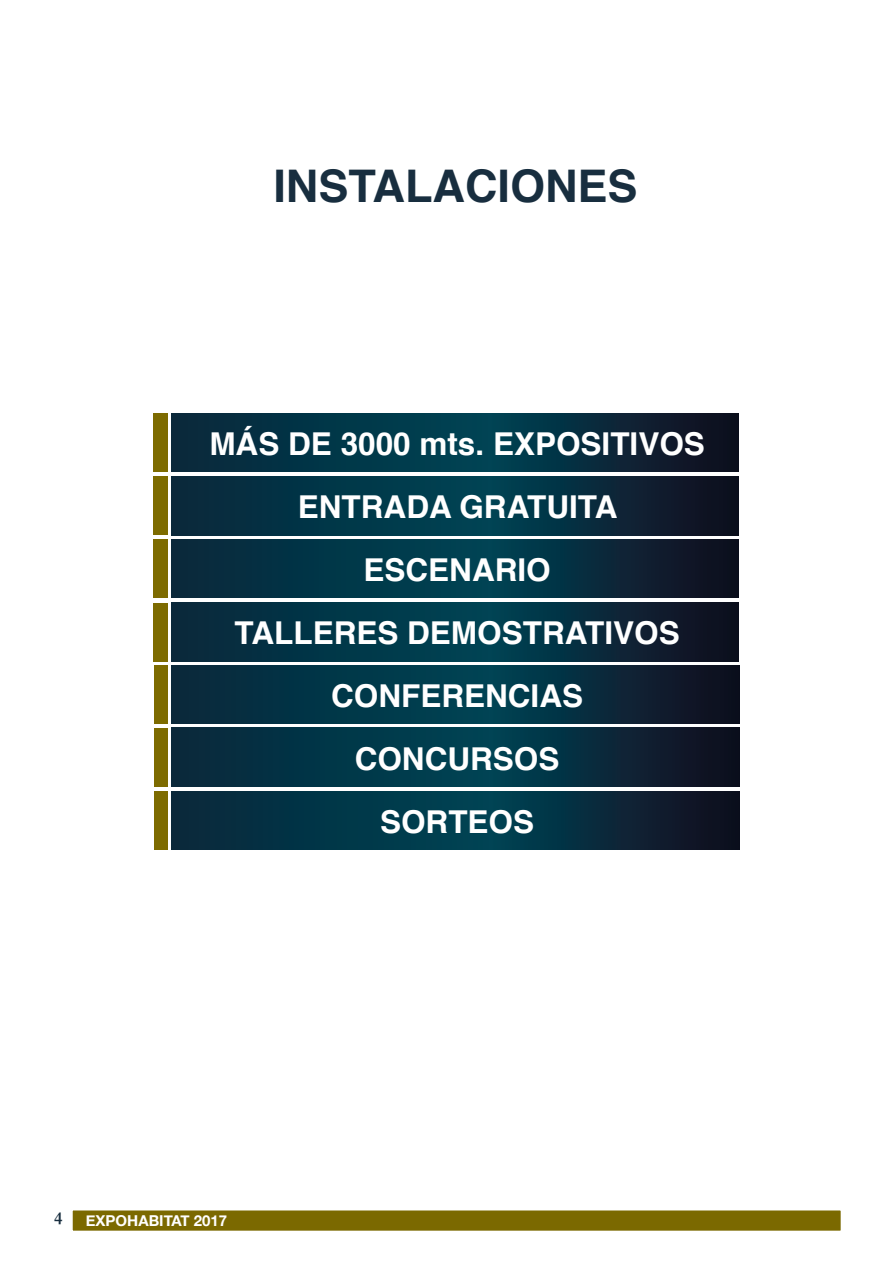
<style>
.page{position:relative;width:893px;height:1263px;background:#fff}
.page>*{position:absolute;margin:0;border:0;box-sizing:border-box;transform-origin:0 0}
.t1{font:700 45px "Helvetica";color:#182e3f}
.t2{font:700 31.5px/63px "Helvetica";color:#fff;text-align:center}
.t3{font:700 18px "Garamond";color:#182e3f}
.t4{font:700 15px "Helvetica Neue";color:#fff}
</style>
<div class="page">
<div style="left:71px;top:1209px;width:771px;height:23px;background:#7b6900;border:2px solid #fff"></div>
<div style="left:153px;top:413px;width:14px;height:59px;background:#7d6b00"></div>
<svg style="left:172px;top:413px;width:567px;height:59px;background:#052f40"></svg>
<div style="left:153px;top:477px;width:14px;height:58px;background:#7d6b00"></div>
<svg style="left:172px;top:477px;width:567px;height:58px;background:#052f40"></svg>
<svg style="left:172px;top:539px;width:567px;height:59px;background:#052f40"></svg>
<div style="left:153px;top:539px;width:14px;height:59px;background:#7d6b00"></div>
<div style="left:153px;top:603px;width:14px;height:58px;background:#7d6b00"></div>
<svg style="left:172px;top:603px;width:567px;height:58px;background:#052f40"></svg>
<div style="left:154px;top:665px;width:13px;height:59px;background:#7d6b00"></div>
<svg style="left:172px;top:665px;width:568px;height:59px;background:#052f40"></svg>
<svg style="left:172px;top:728px;width:568px;height:58px;background:#052f40"></svg>
<div style="left:154px;top:728px;width:13px;height:58px;background:#7d6b00"></div>
<svg style="left:172px;top:791px;width:568px;height:59px;background:#052f40"></svg>
<div style="left:154px;top:791px;width:13px;height:59px;background:#7d6b00"></div>
<h1 class="t1" style="left:273px;top:150px;width:366px">INSTALACIONES</h1>
<p class="t2" style="left:209px;top:413px;width:497px">MÁS DE 3000 mts. EXPOSITIVOS<br>ENTRADA GRATUITA<br>ESCENARIO<br>TALLERES DEMOSTRATIVOS<br>CONFERENCIAS<br>CONCURSOS<br>SORTEOS</p>
<p class="t3" style="left:54px;top:1207px;width:10px">4</p>
<p class="t4" style="left:86px;top:1208px;width:143px">EXPOHABITAT 2017</p>
</div>
